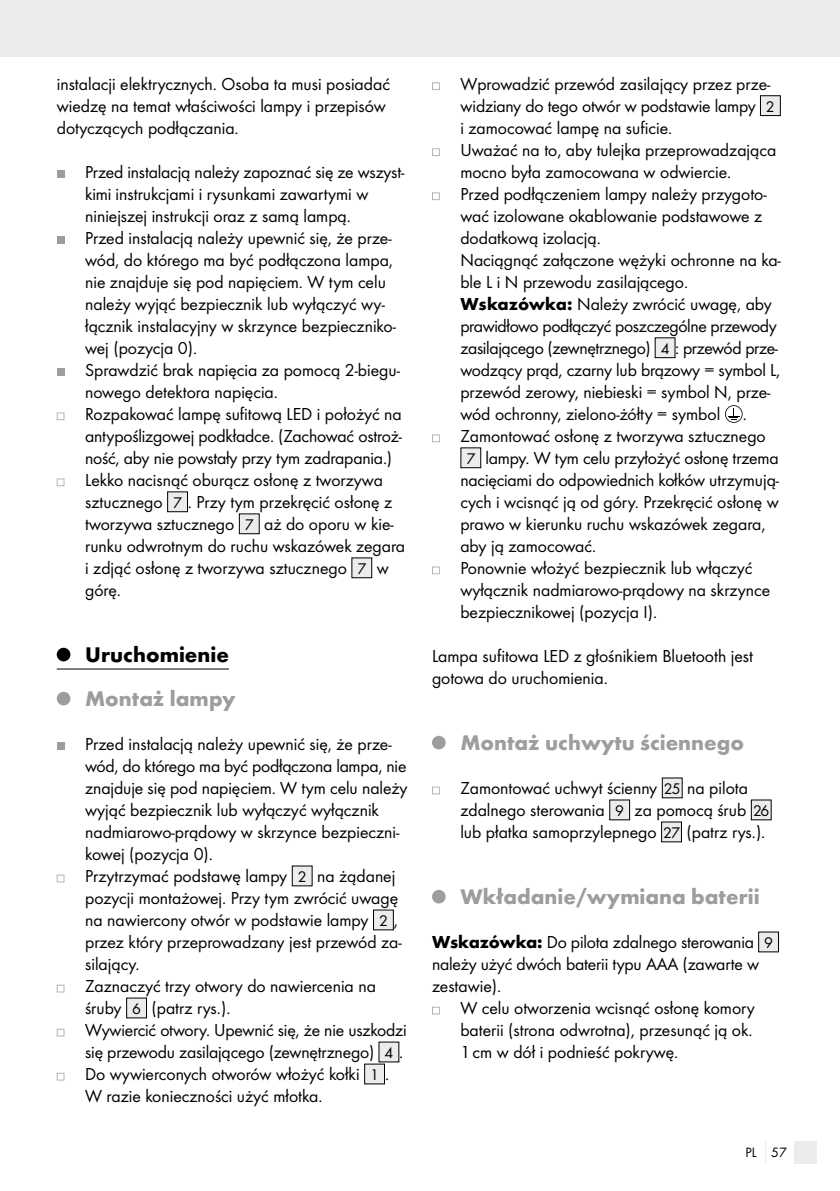
<style>
.page{position:relative;width:840px;height:1191px;background:#fff}
.page>*{position:absolute;margin:0;border:0;box-sizing:border-box;transform-origin:0 0}
.t1{font:700 22px "Futura";color:#9c9d9d}
.t2{font:700 22px "Futura";color:#000}
.t3{font:18px/22px "Futura Boo";color:#000}
.t4{font:14px "Futura Boo";color:#000}
.s1{font-size:16px}
.s2{font-family:"Futura";font-weight:700}
</style>
<div class="page">
<div style="left:0;top:0;width:839px;height:57px;background:#ececec"></div>
<div style="left:794px;top:1140px;width:22px;height:23px;background:#ececec"></div>
<hr style="left:57px;top:668px;width:172px;height:1px;background:#000">
<div style="left:57px;top:170px;width:7px;height:8px;background:#9c9d9d"></div>
<div style="left:57px;top:236px;width:7px;height:8px;background:#9c9d9d"></div>
<div style="left:57px;top:368px;width:7px;height:8px;background:#9c9d9d"></div>
<svg style="left:57px;top:412px;width:7px;height:8px"></svg>
<svg style="left:57px;top:478px;width:7px;height:8px"></svg>
<div style="left:167px;top:492px;width:20px;height:20px;background:#ececec"></div>
<div style="left:167px;top:491px;width:21px;height:21px;border:1px solid #000"></div>
<div style="left:239px;top:514px;width:20px;height:20px;background:#ececec"></div>
<div style="left:239px;top:513px;width:20px;height:21px;border:1px solid #000"></div>
<div style="left:351px;top:558px;width:20px;height:20px;background:#ececec"></div>
<div style="left:351px;top:557px;width:21px;height:21px;border:1px solid #000"></div>
<div style="left:57px;top:648px;width:13px;height:13px;background:#000;border-radius:50%"></div>
<div style="left:57px;top:692px;width:13px;height:13px;background:#9c9d9d;border-radius:50%"></div>
<div style="left:57px;top:742px;width:7px;height:8px;background:#9c9d9d"></div>
<svg style="left:57px;top:874px;width:7px;height:8px"></svg>
<div style="left:292px;top:866px;width:20px;height:20px;background:#ececec"></div>
<div style="left:373px;top:910px;width:20px;height:20px;background:#ececec"></div>
<svg style="left:57px;top:984px;width:7px;height:8px"></svg>
<div style="left:127px;top:998px;width:19px;height:20px;background:#ececec"></div>
<div style="left:126px;top:997px;width:21px;height:21px;border:1px solid #000"></div>
<svg style="left:57px;top:1028px;width:7px;height:8px"></svg>
<div style="left:379px;top:1042px;width:19px;height:20px;background:#ececec"></div>
<svg style="left:57px;top:1072px;width:7px;height:8px"></svg>
<div style="left:364px;top:1064px;width:20px;height:20px;background:#ececec"></div>
<div style="left:364px;top:1063px;width:21px;height:21px;border:1px solid #000"></div>
<svg style="left:432px;top:82px;width:7px;height:8px"></svg>
<div style="left:760px;top:96px;width:19px;height:20px;background:#ececec"></div>
<div style="left:759px;top:95px;width:21px;height:21px;border:1px solid #000"></div>
<svg style="left:432px;top:148px;width:7px;height:8px"></svg>
<svg style="left:432px;top:192px;width:7px;height:8px"></svg>
<div style="left:654px;top:338px;width:20px;height:20px;background:#ececec"></div>
<svg style="left:725px;top:405px;width:17px;height:18px"></svg>
<svg style="left:432px;top:434px;width:7px;height:8px"></svg>
<div style="left:460px;top:448px;width:20px;height:20px;background:#ececec"></div>
<div style="left:460px;top:447px;width:21px;height:21px;border:1px solid #000"></div>
<svg style="left:432px;top:566px;width:7px;height:8px"></svg>
<div style="left:432px;top:736px;width:13px;height:13px;background:#9c9d9d;border-radius:50%"></div>
<svg style="left:432px;top:786px;width:7px;height:8px"></svg>
<div style="left:662px;top:778px;width:19px;height:20px;background:#ececec"></div>
<div style="left:609px;top:800px;width:20px;height:20px;background:#ececec"></div>
<div style="left:750px;top:800px;width:20px;height:20px;background:#ececec"></div>
<div style="left:661px;top:822px;width:20px;height:20px;background:#ececec"></div>
<div style="left:432px;top:890px;width:13px;height:13px;background:#9c9d9d;border-radius:50%"></div>
<div style="left:758px;top:932px;width:20px;height:20px;background:#ececec"></div>
<svg style="left:432px;top:1006px;width:7px;height:8px"></svg>
<p class="t3" style="left:57px;top:73px;width:334px">instalacji elektrycznych. Osoba ta musi posiadać wiedzę na temat właściwości lampy i przepisów dotyczących podłączania.</p>
<p class="t3" style="left:85px;top:161px;width:321px">Przed instalacją należy zapoznać się ze wszyst&shy;kimi instrukcjami i rysunkami zawartymi w niniejszej instrukcji oraz z samą lampą.<br>Przed instalacją należy upewnić się, że prze&shy;wód, do którego ma być podłączona lampa, nie znajduje się pod napięciem. W tym celu należy wyjąć bezpiecznik lub wyłączyć wy&shy;łącznik instalacyjny w skrzynce bezpieczniko&shy;wej (pozycja 0).<br>Sprawdzić brak napięcia za pomocą 2-biegu&shy;nowego detektora napięcia.<br>Rozpakować lampę sufitową LED i położyć na antypoślizgowej podkładce. (Zachować ostroż&shy;ność, aby nie powstały przy tym zadrapania.)<br>Lekko nacisnąć oburącz osłonę z tworzywa sztucznego <span class="s1">7</span> . Przy tym przekręcić osłonę z tworzywa sztucznego <span class="s1">7</span> aż do oporu w kie&shy;runku odwrotnym do ruchu wskazówek zegara i zdjąć osłonę z tworzywa sztucznego <span class="s1">7</span> w górę.</p>
<p class="t2" style="left:85px;top:641px;width:145px">Uruchomienie</p>
<p class="t1" style="left:85px;top:685px;width:152px">Montaż lampy</p>
<p class="t3" style="left:85px;top:733px;width:323px">Przed instalacją należy upewnić się, że prze&shy;wód, do którego ma być podłączona lampa, nie znajduje się pod napięciem. W tym celu należy wyjąć bezpiecznik lub wyłączyć wyłącznik nadmiarowo-prądowy w skrzynce bezpieczni&shy;kowej (pozycja 0).<br>Przytrzymać podstawę lampy <span class="s1">2</span> na żądanej pozycji montażowej. Przy tym zwrócić uwagę na nawiercony otwór w podstawie lampy <span class="s1">2</span> , przez który przeprowadzany jest przewód za&shy;silający.<br>Zaznaczyć trzy otwory do nawiercenia na śruby <span class="s1">6</span> (patrz rys.).<br>Wywiercić otwory. Upewnić się, że nie uszkodzi się przewodu zasilającego (zewnętrznego) <span class="s1">4</span> .<br>Do wywierconych otworów włożyć kołki <span class="s1">1</span> .<br>W razie konieczności użyć młotka.</p>
<p class="t3" style="left:460px;top:73px;width:322px">Wprowadzić przewód zasilający przez prze&shy;widziany do tego otwór w podstawie lampy <span class="s1">2 </span>i zamocować lampę na suficie.<br>Uważać na to, aby tulejka przeprowadzająca mocno była zamocowana w odwiercie.<br>Przed podłączeniem lampy należy przygoto&shy;wać izolowane okablowanie podstawowe z dodatkową izolacją.<br>Naciągnąć załączone wężyki ochronne na ka&shy;ble L i N przewodu zasilającego.<br><span class="s2">Wskazówka:</span> Należy zwrócić uwagę, aby prawidłowo podłączyć poszczególne przewody zasilającego (zewnętrznego) <span class="s1">4</span> : przewód prze&shy;wodzący prąd, czarny lub brązowy = symbol L, przewód zerowy, niebieski = symbol N, prze&shy;wód ochronny, zielono-żółty = symbol</p>
<p class="t3" style="left:742px;top:403px;width:6px">.</p>
<p class="t3" style="left:460px;top:425px;width:307px">Zamontować osłonę z tworzywa sztucznego</p>
<p class="t3" style="left:466px;top:447px;width:313px"><span class="s1">7</span> lampy. W tym celu przyłożyć osłonę trzema</p>
<p class="t3" style="left:460px;top:469px;width:320px">nacięciami do odpowiednich kołków utrzymują-</p>
<p class="t3" style="left:460px;top:491px;width:319px">cych i wcisnąć ją od góry. Przekręcić osłonę w</p>
<p class="t3" style="left:460px;top:513px;width:306px">prawo w kierunku ruchu wskazówek zegara,</p>
<p class="t3" style="left:460px;top:535px;width:137px">aby ją zamocować.</p>
<p class="t3" style="left:460px;top:557px;width:293px">Ponownie włożyć bezpiecznik lub włączyć</p>
<p class="t3" style="left:460px;top:579px;width:311px">wyłącznik nadmiarowo-prądowy na skrzynce</p>
<p class="t3" style="left:460px;top:601px;width:198px">bezpiecznikowej (pozycja I).</p>
<p class="t3" style="left:432px;top:645px;width:322px">Lampa sufitowa LED z głośnikiem Bluetooth jest gotowa do uruchomienia.</p>
<p class="t1" style="left:460px;top:729px;width:285px">Montaż uchwytu ściennego</p>
<p class="t3" style="left:460px;top:777px;width:310px">Zamontować uchwyt ścienny <span class="s1">25</span> na pilota zdalnego sterowania <span class="s1">9</span> za pomocą śrub <span class="s1">26 </span>lub płatka samoprzylepnego <span class="s1">27</span> (patrz rys.).</p>
<p class="t1" style="left:460px;top:883px;width:300px">Wkładanie/wymiana baterii</p>
<p class="t3" style="left:432px;top:931px;width:342px"><span class="s2">Wskazówka:</span> Do pilota zdalnego sterowania <span class="s1">9 </span>należy użyć dwóch baterii typu AAA (zawarte w zestawie).</p>
<p class="t3" style="left:460px;top:997px;width:296px">W celu otworzenia wcisnąć osłonę komory baterii (strona odwrotna), przesunąć ją ok.<br>1cm w dół i podnieść pokrywę.</p>
<p class="t4" style="left:745px;top:1144px;width:43px">PL 57</p>
</div>
